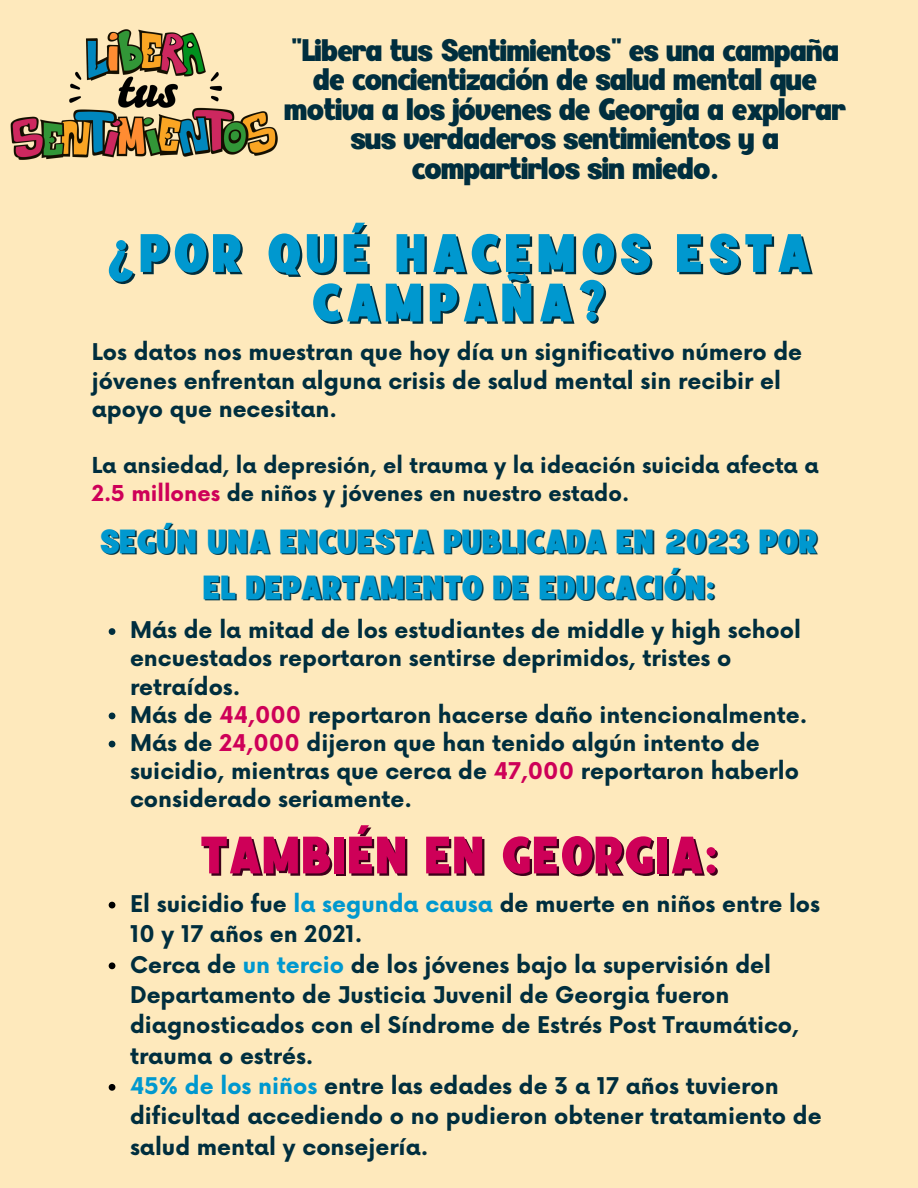
<style>
.page{position:relative;width:918px;height:1188px;background:#fee9bc}
.page>*{position:absolute;margin:0;border:0;box-sizing:border-box;transform-origin:0 0}
.t1{font:700 52.5px "Palestra";letter-spacing:.09em;color:#0098cf}
.t2{font:52.5px "Palestra";color:#ce0058}
.t3{font:700 33px/46.2px "Palestra";color:#0098cf;text-align:center}
.t4{font:31.2px/29.5px "Palestra";letter-spacing:-.04em;color:#002e3e;text-align:center}
.t5{font:700 22.5px/28.2px "Now";color:#002e3e}
.t6{font:700 21.45px/28.2px "Now";color:#002e3e}
.s1{color:#ce0058}
.s2{color:#0098cf}
</style>
<div class="page">
<svg style="left:109px;top:628px;width:6px;height:7px"></svg>
<svg style="left:109px;top:713px;width:6px;height:6px"></svg>
<svg style="left:109px;top:741px;width:6px;height:6px"></svg>
<img style="left:10px;top:29px;width:268px;height:131px">
<svg style="left:109px;top:902px;width:6px;height:6px"></svg>
<svg style="left:109px;top:962px;width:6px;height:7px"></svg>
<svg style="left:109px;top:1084px;width:6px;height:7px"></svg>
<p class="t4" style="left:285px;top:36px;width:564px">"Libera tus Sentimientos" es una campaña de concientización de salud mental que motiva a los jóvenes de Georgia a explorar sus verdaderos sentimientos y a compartirlos sin miedo.</p>
<p class="t1" style="left:107px;top:219px;width:706px">¿POR QUÉ HACEMOS ESTA</p>
<h2 class="t1" style="left:312px;top:268px;width:295px">CAMPAÑA?</h2>
<p class="t5" style="left:92px;top:340px;width:712px">Los datos nos muestran que hoy día un significativo número de jóvenes enfrentan alguna crisis de salud mental sin recibir el apoyo que necesitan.</p>
<h3 class="t6" style="left:92px;top:452px;width:729px">La ansiedad, la depresión, el trauma y la ideación suicida afecta a<br><span class="s1">2.5 millones</span> de niños y jóvenes en nuestro estado.</h3>
<h2 class="t3" style="left:100px;top:519px;width:719px">SEGÚN UNA ENCUESTA PUBLICADA EN 2023 POR<br>EL DEPARTAMENTO DE EDUCACIÓN:</h2>
<h1 class="t5" style="left:130px;top:617px;width:673px">Más de la mitad de los estudiantes de middle y high school encuestados reportaron sentirse deprimidos, tristes o retraídos.</h1>
<h4 class="t5" style="left:130px;top:702px;width:679px">Más de <span class="s1">44,000</span> reportaron hacerse daño intencionalmente.</h4>
<h4 class="t5" style="left:130px;top:730px;width:671px">Más de <span class="s1">24,000</span> dijeron que han tenido algún intento de suicidio, mientras que cerca de <span class="s1">47,000</span> reportaron haberlo considerado seriamente.</h4>
<h1 class="t2" style="left:200px;top:821px;width:520px">TAMBIÉN EN GEORGIA:</h1>
<p class="t5" style="left:130px;top:890px;width:692px;line-height:30.3px">El suicidio fue <span class="s2">la segunda causa</span> de muerte en niños entre los<br>10 y 17 años en 2021.</p>
<p class="t5" style="left:130px;top:951px;width:671px;line-height:30.3px">Cerca de <span class="s2">un tercio</span> de los jóvenes bajo la supervisión del Departamento de Justicia Juvenil de Georgia fueron diagnosticados con el Síndrome de Estrés Post Traumático, trauma o estrés.</p>
<p class="t5" style="left:130px;top:1072px;width:693px;line-height:30.3px"><span class="s2">45% de los niños</span> entre las edades de 3 a 17 años tuvieron dificultad accediendo o no pudieron obtener tratamiento de salud mental y consejería.</p>
</div>
